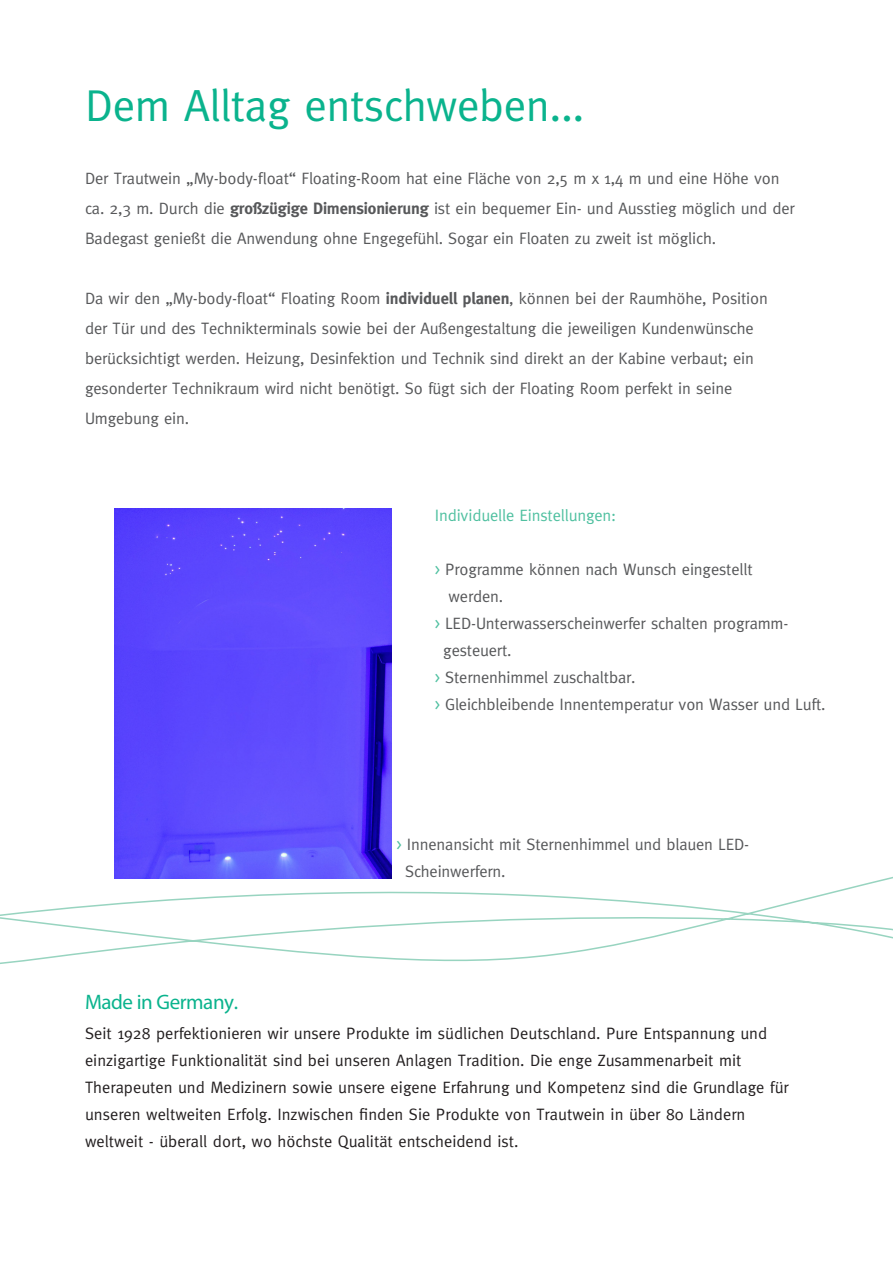
<style>
.page{position:relative;width:893px;height:1263px;background:#fff}
.page>*{position:absolute;margin:0;border:0;box-sizing:border-box;transform-origin:0 0}
.t1{font:45px "Meta";letter-spacing:-.01em;color:#0ab38d}
.t2{font:21px "Myriad Pro";letter-spacing:-.02em;color:#0ab38d}
.t3{font:16.5px/30px "Meta";letter-spacing:-.01em;color:#57585a}
.t4{font:16.5px/27px "Meta";color:#231f20}
.t5{font:16.5px "Meta";letter-spacing:-.01em;color:#4fc0a0}
.s1{font-weight:700}
.s2{color:#4fc0a0}
</style>
<div class="page">
<svg style="left:0;top:876px;width:893px;height:88px"></svg>
<img style="left:114px;top:508px;width:278px;height:370px">
<h1 class="t1" style="left:85px;top:79px;width:501px">Dem Alltag entschweben...</h1>
<p class="t3" style="left:85px;top:163px;width:711px">Der Trautwein „My-body-float“ Floating-Room hat eine Fläche von 2,5 m x 1,4 m und eine Höhe von ca. 2,3 m. Durch die <span class="s1">großzügige Dimensionierung</span> ist ein bequemer Ein- und Ausstieg möglich und der<br>Badegast genießt die Anwendung ohne Engegefühl. Sogar ein Floaten zu zweit ist möglich.</p>
<p class="t3" style="left:85px;top:283px;width:684px">Da wir den „My-body-float“ Floating Room <span class="s1">individuell planen</span>, können bei der Raumhöhe, Position der Tür und des Technikterminals sowie bei der Außengestaltung die jeweiligen Kundenwünsche berücksichtigt werden. Heizung, Desinfektion und Technik sind direkt an der Kabine verbaut; ein gesonderter Technikraum wird nicht benötigt. So fügt sich der Floating Room perfekt in seine Umgebung ein.</p>
<p class="t5" style="left:435px;top:506px;width:183px">Individuelle Einstellungen:</p>
<p class="t3" style="left:435px;top:554px;width:319px"><span class="s2">&gt;</span> Programme können nach Wunsch eingestellt</p>
<p class="t3" style="left:449px;top:581px;width:56px">werden.</p>
<p class="t3" style="left:435px;top:608px;width:355px"><span class="s2">&gt;</span> LED-Unterwasserscheinwerfer schalten programm-</p>
<p class="t3" style="left:443px;top:635px;width:70px">gesteuert.</p>
<p class="t3" style="left:435px;top:662px;width:202px"><span class="s2">&gt;</span> Sternenhimmel zuschaltbar.</p>
<p class="t3" style="left:435px;top:689px;width:392px"><span class="s2">&gt;</span> Gleichbleibende Innentemperatur von Wasser und Luft.</p>
<p class="t3" style="left:405px;top:831px;width:346px;line-height:27px;text-indent:-8px"><span class="s2">&gt;</span> Innenansicht mit Sternenhimmel und blauen LED-<br>Scheinwerfern.</p>
<p class="t2" style="left:85px;top:988px;width:155px">Made in Germany.</p>
<p class="t4" style="left:85px;top:1020px;width:705px">Seit 1928 perfektionieren wir unsere Produkte im südlichen Deutschland. Pure Entspannung und einzigartige Funktionalität sind bei unseren Anlagen Tradition. Die enge Zusammenarbeit mit Therapeuten und Medizinern sowie unsere eigene Erfahrung und Kompetenz sind die Grundlage für unseren weltweiten Erfolg. Inzwischen finden Sie Produkte von Trautwein in über 80 Ländern weltweit - überall dort, wo höchste Qualität entscheidend ist.</p>
</div>
